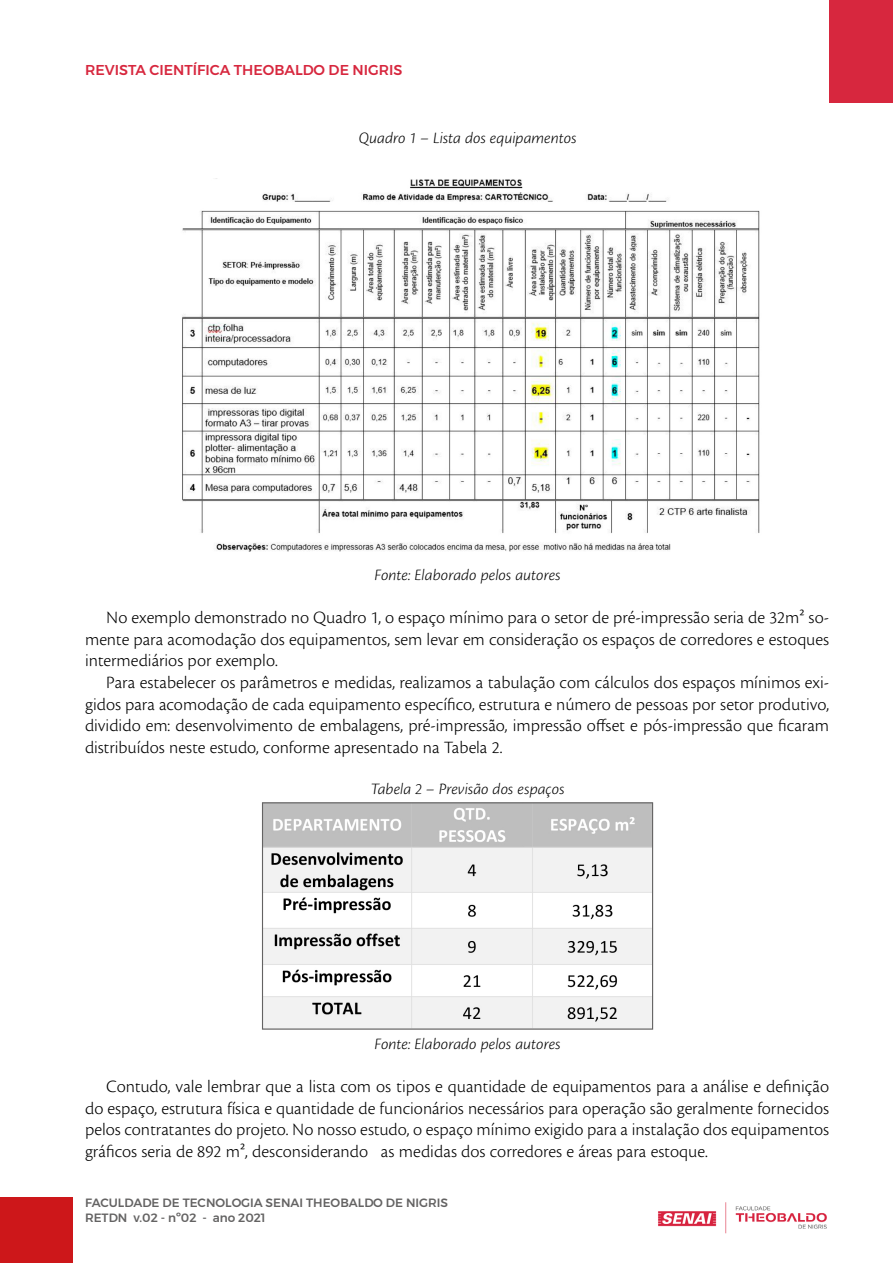
<style>
.page{position:relative;width:893px;height:1263px;background:#fff}
.page>*{position:absolute;margin:0;border:0;box-sizing:border-box;transform-origin:0 0}
.t1{font:18px/21.6px "Cronos Pro Lt Capt";color:#000;text-align:justify}
.t2{font:16.5px "Cronos Pro Lt Capt It";letter-spacing:-.005em;color:#000}
.t3{font:500 14.25px "Montserrat";color:#d7273e}
.t4{font:500 12px/14.4px "Montserrat";color:#646363}
</style>
<div class="page">
<div style="left:0;top:1198px;width:72px;height:65px;background:#cd171a"></div>
<div style="left:829px;top:0;width:64px;height:102px;background:#d7273e"></div>
<img style="left:658px;top:1202px;width:169px;height:32px">
<img style="left:182px;top:179px;width:578px;height:373px">
<img style="left:264px;top:804px;width:387px;height:224px">
<div style="left:262px;top:802px;width:391px;height:228px;border:1px solid #646363"></div>
<p class="t3" style="left:85px;top:58px;width:319px">REVISTA CIENTÍFICA THEOBALDO DE NIGRIS</p>
<p class="t2" style="left:359px;top:128px;width:219px">Quadro 1 – Lista dos equipamentos</p>
<p class="t2" style="left:375px;top:565px;width:188px">Fonte: Elaborado pelos autores</p>
<p class="t1" style="left:85px;top:607px;width:746px;text-indent:21px">No exemplo demonstrado no Quadro 1, o espaço mínimo para o setor de pré-impressão seria de 32m² so&shy;mente para acomodação dos equipamentos, sem levar em consideração os espaços de corredores e estoques intermediários por exemplo.</p>
<p class="t1" style="left:85px;top:672px;width:746px;text-indent:21px">Para estabelecer os parâmetros e medidas, realizamos a tabulação com cálculos dos espaços mínimos exi&shy;gidos para acomodação de cada equipamento específico, estrutura e número de pessoas por setor produtivo, dividido em: desenvolvimento de embalagens, pré-impressão, impressão offset e pós-impressão que ficaram distribuídos neste estudo, conforme apresentado na Tabela 2.</p>
<p class="t2" style="left:371px;top:780px;width:195px">Tabela 2 – Previsão dos espaços</p>
<p class="t2" style="left:375px;top:1034px;width:188px">Fonte: Elaborado pelos autores</p>
<p class="t1" style="left:85px;top:1076px;width:746px;text-indent:21px">Contudo, vale lembrar que a lista com os tipos e quantidade de equipamentos para a análise e definição do espaço, estrutura física e quantidade de funcionários necessários para operação são geralmente fornecidos pelos contratantes do projeto. No nosso estudo, o espaço mínimo exigido para a instalação dos equipamentos gráficos seria de 892 m², desconsiderando as medidas dos corredores e áreas para estoque.</p>
<p class="t4" style="left:85px;top:1196px;width:365px">FACULDADE DE TECNOLOGIA SENAI THEOBALDO DE NIGRIS<br>RETDN v.02 - nº02 - ano 2021</p>
</div>
